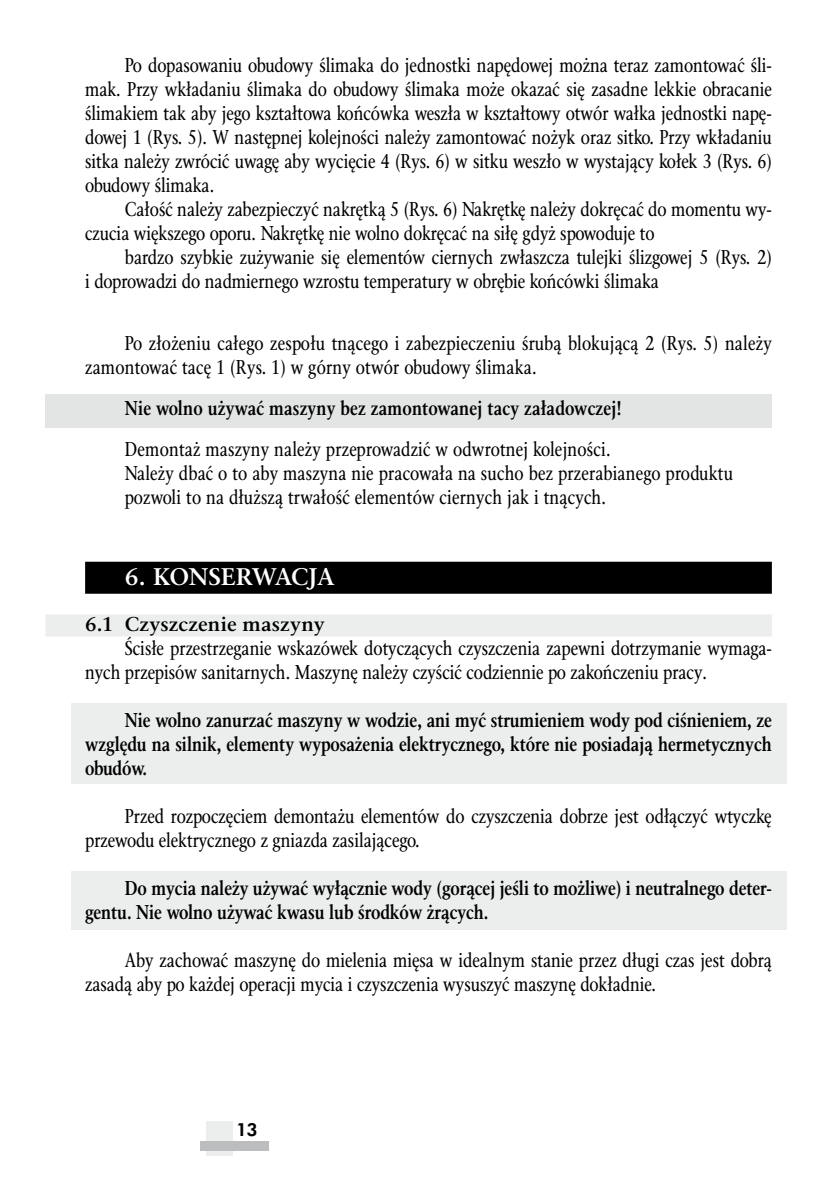
<style>
.page{position:relative;width:840px;height:1191px;background:#fff}
.page>*{position:absolute;margin:0;border:0;box-sizing:border-box;transform-origin:0 0}
.t1{font:700 24px "Classic PSEFN";letter-spacing:-.02em;color:#fff}
.t2{font:20px/24px "Classic Cnd EFN";color:#000}
.t3{font:700 20px/24px "Classic Cnd EFN";color:#000;text-align:justify}
.t4{font:700 20px "Classic PSEFN";letter-spacing:.01em;color:#000}
.t5{font:800 18px "Futurum Ibis EE";color:#000}
</style>
<div class="page">
<div style="left:206px;top:1121px;width:26px;height:34px;background:#eceded"></div>
<div style="left:200px;top:1140px;width:68px;height:10px;background:#bbbdbe"></div>
<div style="left:71px;top:871px;width:714px;height:58px;background:#eceded"></div>
<div style="left:71px;top:703px;width:714px;height:81px;background:#eceded"></div>
<div style="left:45px;top:394px;width:726px;height:33px;background:#e3e4e4"></div>
<div style="left:85px;top:562px;width:686px;height:32px;background:#000"></div>
<div style="left:45px;top:614px;width:726px;height:22px;background:#eceded"></div>
<p class="t2" style="left:85px;top:54px;width:688px;text-align:justify;text-indent:40px">Po dopasowaniu obudowy ślimaka do jednostki napędowej można teraz zamontować śli&shy;mak. Przy wkładaniu ślimaka do obudowy ślimaka może okazać się zasadne lekkie obracanie ślimakiem tak aby jego kształtowa końcówka weszła w kształtowy otwór wałka jednostki napę&shy;dowej 1 (Rys. 5). W następnej kolejności należy zamontować nożyk oraz sitko. Przy wkładaniu sitka należy zwrócić uwagę aby wycięcie 4 (Rys. 6) w sitku weszło w wystający kołek 3 (Rys. 6) obudowy ślimaka.</p>
<p class="t2" style="left:85px;top:198px;width:687px;text-indent:40px">Całość należy zabezpieczyć nakrętką 5 (Rys. 6) Nakrętkę należy dokręcać do momentu wy&shy;czucia większego oporu. Nakrętkę nie wolno dokręcać na siłę gdyż spowoduje to</p>
<p class="t2" style="left:85px;top:246px;width:687px;text-indent:40px">bardzo szybkie zużywanie się elementów ciernych zwłaszcza tulejki ślizgowej 5 (Rys. 2) i doprowadzi do nadmiernego wzrostu temperatury w obrębie końcówki ślimaka</p>
<p class="t2" style="left:85px;top:332px;width:687px;text-indent:40px">Po złożeniu całego zespołu tnącego i zabezpieczeniu śrubą blokującą 2 (Rys. 5) należy zamontować tacę 1 (Rys. 1) w górny otwór obudowy ślimaka.</p>
<p class="t3" style="left:125px;top:397px;width:498px">Nie wolno używać maszyny bez zamontowanej tacy załadowczej!</p>
<p class="t2" style="left:125px;top:438px;width:609px">Demontaż maszyny należy przeprowadzić w odwrotnej kolejności.<br>Należy dbać o to aby maszyna nie pracowała na sucho bez przerabianego produktu pozwoli to na dłuższą trwałość elementów ciernych jak i tnących.</p>
<p class="t1" style="left:125px;top:563px;width:211px">6. KONSERWACJA</p>
<p class="t4" style="left:85px;top:612px;width:241px">6.1 Czyszczenie maszyny</p>
<p class="t2" style="left:85px;top:637px;width:688px;text-indent:40px">Ścisłe przestrzeganie wskazówek dotyczących czyszczenia zapewni dotrzymanie wymaga&shy;nych przepisów sanitarnych. Maszynę należy czyścić codziennie po zakończeniu pracy.</p>
<p class="t3" style="left:85px;top:708px;width:688px;text-indent:40px">Nie wolno zanurzać maszyny w wodzie, ani myć strumieniem wody pod ciśnieniem, ze względu na silnik, elementy wyposażenia elektrycznego, które nie posiadają hermetycznych obudów.</p>
<p class="t2" style="left:85px;top:805px;width:687px;text-indent:40px">Przed rozpoczęciem demontażu elementów do czyszczenia dobrze jest odłączyć wtyczkę przewodu elektrycznego z gniazda zasilającego.</p>
<p class="t3" style="left:85px;top:876px;width:687px;text-indent:40px">Do mycia należy używać wyłącznie wody (gorącej jeśli to możliwe) i neutralnego deter&shy;gentu. Nie wolno używać kwasu lub środków żrących.</p>
<p class="t2" style="left:85px;top:949px;width:687px;text-indent:40px">Aby zachować maszynę do mielenia mięsa w idealnym stanie przez długi czas jest dobrą zasadą aby po każdej operacji mycia i czyszczenia wysuszyć maszynę dokładnie.</p>
<p class="t5" style="left:236px;top:1119px;width:23px">13</p>
</div>
